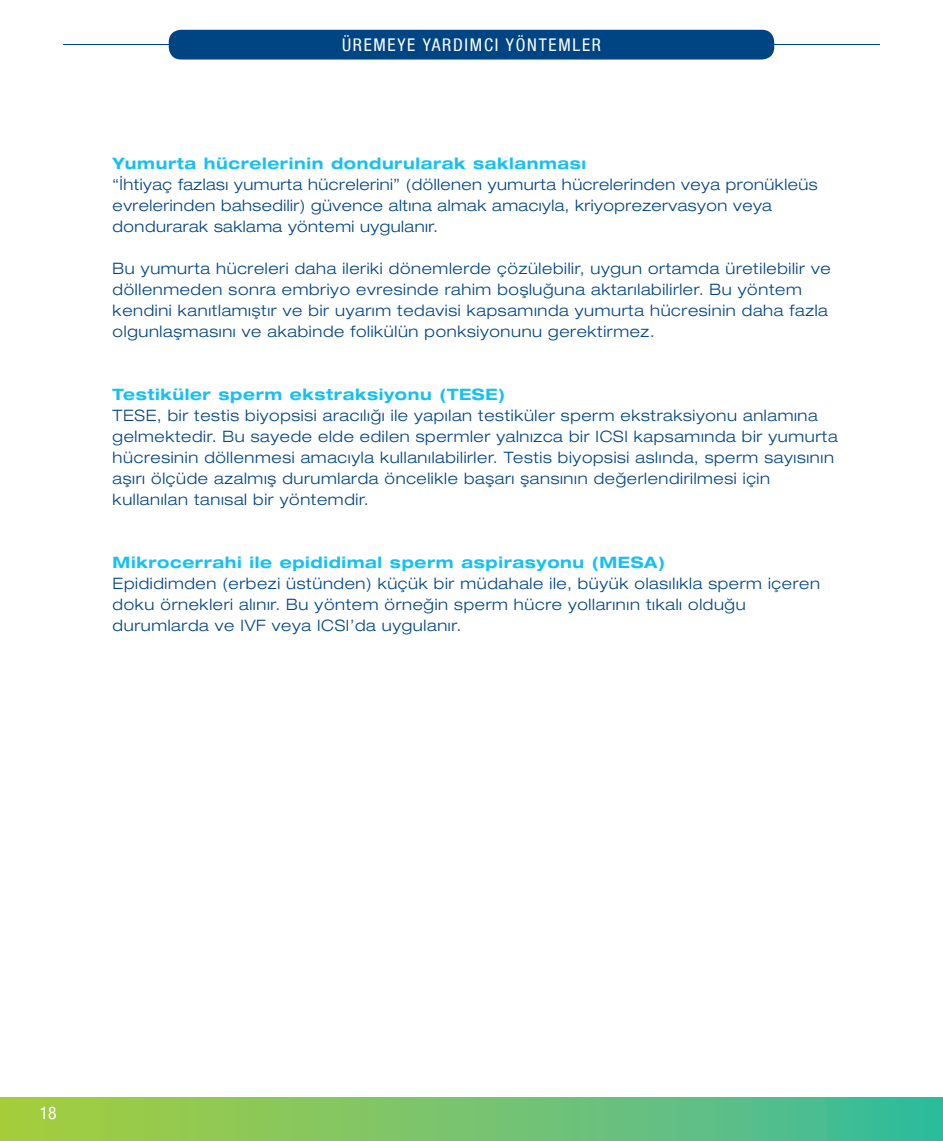
<style>
.page{position:relative;width:943px;height:1141px;background:#fff}
.page>*{position:absolute;margin:0;border:0;box-sizing:border-box;transform-origin:0 0}
.t1{font:condensed 17.5px "Helvetica Neue LT Com";letter-spacing:.1em;color:#fff}
.Copy_EZ10{font:300 expanded 15.75px/21px "Helvetica Neue LT Pro";letter-spacing:.04em;color:#004583}
.Copy_EZ10-2{font:700 expanded 15.75px "Helvetica Neue LT Pro";letter-spacing:.04em;color:#15c0f2}
</style>
<div class="page">
<svg style="left:0;top:1098px;width:943px;height:43px;background:#73c36e"></svg>
<hr style="left:63px;top:44px;width:817px;height:1px;background:#004583">
<div style="left:169px;top:30px;width:605px;height:30px;background:#004583;border-radius:12px"></div>
<p class="t1" style="left:342px;top:34px;width:260px">ÜREMEYE YARDIMCI YÖNTEMLER</p>
<p class="Copy_EZ10-2" style="left:113px;top:154px;width:475px">Yumurta hücrelerinin dondurularak saklanması</p>
<p class="Copy_EZ10" style="left:113px;top:174px;width:706px">“İhtiyaç fazlası yumurta hücrelerini” (döllenen yumurta hücrelerinden veya pronükleüs evrelerinden bahsedilir) güvence altına almak amacıyla, kriyoprezervasyon veya dondurarak saklama yöntemi uygulanır.</p>
<p class="Copy_EZ10" style="left:113px;top:258px;width:719px">Bu yumurta hücreleri daha ileriki dönemlerde çözülebilir, uygun ortamda üretilebilir ve döllenmeden sonra embriyo evresinde rahim boşluğuna aktarılabilirler. Bu yöntem kendini kanıtlamıştır ve bir uyarım tedavisi kapsamında yumurta hücresinin daha fazla olgunlaşmasını ve akabinde folikülün ponksiyonunu gerektirmez.</p>
<p class="Copy_EZ10-2" style="left:113px;top:385px;width:394px">Testiküler sperm ekstraksiyonu (TESE)</p>
<p class="Copy_EZ10" style="left:113px;top:405px;width:726px">TESE, bir testis biyopsisi aracılığı ile yapılan testiküler sperm ekstraksiyonu anlamına gelmektedir. Bu sayede elde edilen spermler yalnızca bir ICSI kapsamında bir yumurta hücresinin döllenmesi amacıyla kullanılabilirler. Testis biyopsisi aslında, sperm sayısının aşırı ölçüde azalmış durumlarda öncelikle başarı şansının değerlendirilmesi için kullanılan tanısal bir yöntemdir.</p>
<p class="Copy_EZ10-2" style="left:113px;top:553px;width:554px">Mikrocerrahi ile epididimal sperm aspirasyonu (MESA)</p>
<p class="Copy_EZ10" style="left:113px;top:573px;width:708px">Epididimden (erbezi üstünden) küçük bir müdahale ile, büyük olasılıkla sperm içeren doku örnekleri alınır. Bu yöntem örneğin sperm hücre yollarının tıkalı olduğu durumlarda ve IVF veya ICSI’da uygulanır.</p>
<p class="t1" style="left:40px;top:1102px;width:18px">18</p>
</div>
